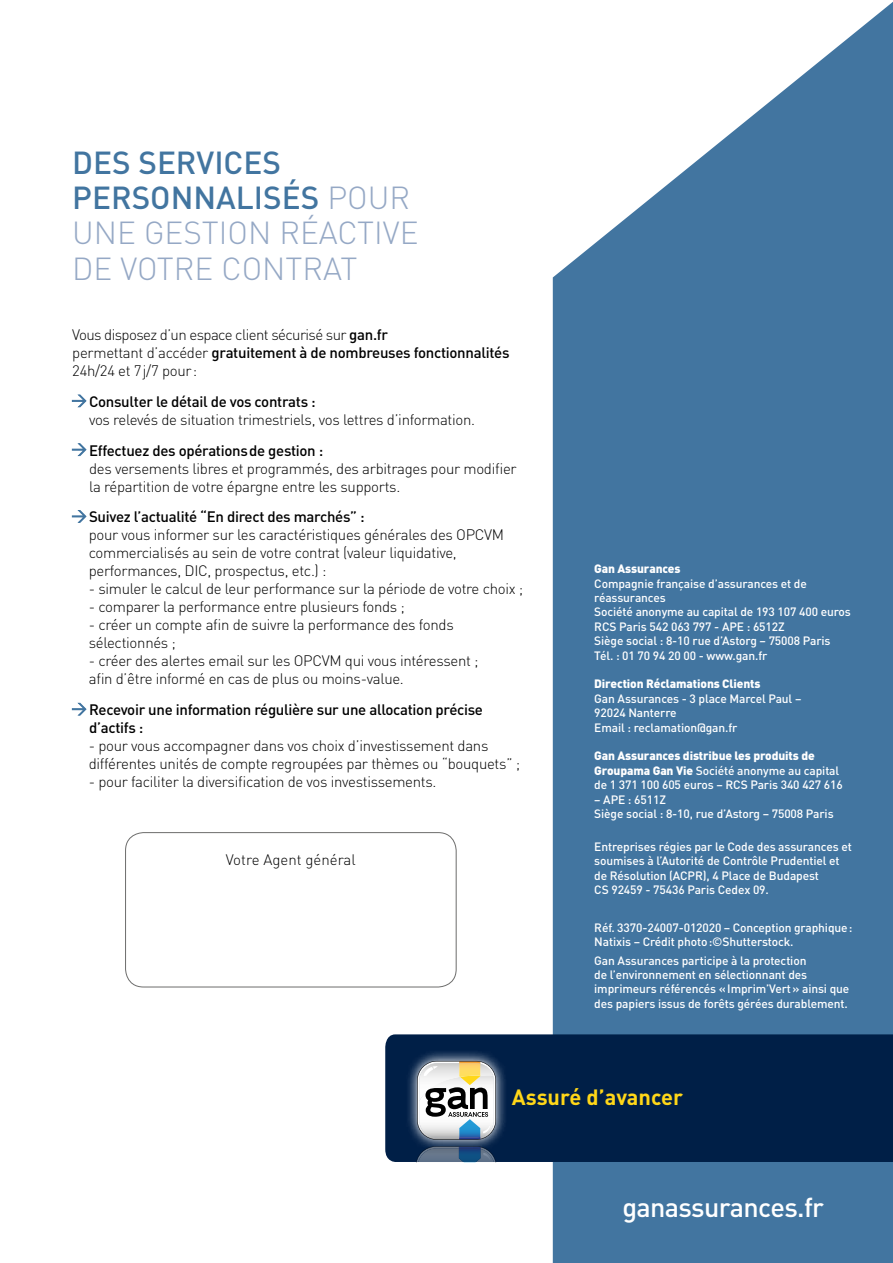
<style>
.page{position:relative;width:893px;height:1263px;background:#fff}
.page>*{position:absolute;margin:0;border:0;box-sizing:border-box;transform-origin:0 0}
.t1{font:300 31.5px/35.2px "DINOT";color:#95a8c5}
.t2{font:500 27px "DINOT";letter-spacing:-.025em;color:#fff}
.t3{font:700 21.9px "DINOT";color:#ffd718}
.t4{font:300 15px/18px "DINOT";letter-spacing:-.02em;color:#000}
.t5{font:500 15px/18px "DINOT";letter-spacing:-.02em;color:#000}
.t6{font:300 15px/18px "DINOT";letter-spacing:-.04em;color:#000}
.t7{font:300 15px "DINOT";color:#000}
.t8{font:500 12px/14.4px "DINOT";letter-spacing:-.01em;color:#fff}
.t9{font:900 12px "DINOT";letter-spacing:-.01em;color:#fff}
.s1{font-weight:500;color:#4275a0}
.s2{font-weight:500}
.s3{font-weight:900}
</style>
<div class="page">
<svg style="left:553px;top:2px;width:340px;height:1261px;background:#5985ab"></svg>
<div style="left:385px;top:1034px;width:508px;height:128px;background:#001f47"></div>
<div style="left:125px;top:832px;width:331px;height:155px;border:1px solid #6d6d6c;border-radius:18px"></div>
<svg style="left:72px;top:395px;width:14px;height:12px"></svg>
<svg style="left:72px;top:444px;width:14px;height:12px"></svg>
<svg style="left:72px;top:510px;width:14px;height:12px"></svg>
<svg style="left:72px;top:703px;width:14px;height:12px"></svg>
<svg style="left:415px;top:1151px;width:82px;height:12px"></svg>
<svg style="left:406px;top:1050px;width:101px;height:101px;background:#253f61"></svg>
<svg style="left:417px;top:1061px;width:79px;height:79px"></svg>
<img style="left:459px;top:1063px;width:21px;height:14px">
<h1 class="t1" style="left:72px;top:144px;width:348px"><span class="s1">DES SERVICES<br>PERSONNALISÉS</span> POUR<br>UNE GESTION RÉACTIVE<br>DE VOTRE CONTRAT</h1>
<p class="t6" style="left:72px;top:325px;width:439px">Vous disposez d’un espace client sécurisé sur <span class="s2">gan.fr<br></span>permettant d’accéder <span class="s2">gratuitement à de nombreuses fonctionnalités<br></span>24h/24 et 7j/7 pour:</p>
<p class="t5" style="left:89px;top:392px;width:228px">Consulter le détail de vos contrats :</p>
<p class="t4" style="left:89px;top:410px;width:388px">vos relevés de situation trimestriels, vos lettres d’information.</p>
<p class="t5" style="left:89px;top:441px;width:236px">Effectuez des opérationsde gestion :</p>
<p class="t4" style="left:89px;top:459px;width:429px">des versements libres et programmés, des arbitrages pour modifier la répartition de votre épargne entre les supports.</p>
<p class="t5" style="left:89px;top:507px;width:277px">Suivez l’actualité “En direct des marchés” :</p>
<p class="t4" style="left:89px;top:525px;width:417px">pour vous informer sur les caractéristiques générales des OPCVM commercialisés au sein de votre contrat (valeur liquidative, performances, DIC, prospectus, etc.) :</p>
<p class="t4" style="left:89px;top:579px;width:436px">- simuler le calcul de leur performance sur la période de votre choix ;</p>
<p class="t4" style="left:89px;top:597px;width:318px">- comparer la performance entre plusieurs fonds ;</p>
<p class="t4" style="left:89px;top:615px;width:367px">- créer un compte afin de suivre la performance des fonds sélectionnés ;</p>
<p class="t4" style="left:89px;top:651px;width:391px">- créer des alertes email sur les OPCVM qui vous intéressent ; afin d’être informé en cas de plus ou moins-value.</p>
<p class="t5" style="left:89px;top:700px;width:396px">Recevoir une information régulière sur une allocation précise d’actifs :</p>
<p class="t4" style="left:89px;top:736px;width:433px">- pour vous accompagner dans vos choix d’investissement dans différentes unités de compte regroupées par thèmes ou “bouquets” ;</p>
<p class="t4" style="left:89px;top:772px;width:349px">- pour faciliter la diversification de vos investissements.</p>
<p class="t7" style="left:226px;top:850px;width:131px">Votre Agent général</p>
<p class="t9" style="left:594px;top:561px;width:88px">Gan Assurances</p>
<p class="t8" style="left:594px;top:575px;width:258px">Compagnie française d’assurances et de réassurances<br>Société anonyme au capital de 193 107 400 euros RCS Paris 542 063 797 - APE : 6512Z<br>Siège social : 8-10 rue d’Astorg – 75008 Paris Tél. : 01 70 94 20 00 - www.gan.fr</p>
<p class="t9" style="left:594px;top:676px;width:168px">Direction Réclamations Clients</p>
<p class="t8" style="left:594px;top:691px;width:209px">Gan Assurances - 3 place Marcel Paul –<br>92024 Nanterre<br>Email : reclamation@gan.fr</p>
<p class="t8" style="left:594px;top:748px;width:250px"><span class="s3">Gan Assurances distribue les produits de<br>Groupama Gan Vie</span> Société anonyme au capital de 1 371 100 605 euros – RCS Paris 340 427 616</p>
<p class="t8" style="left:594px;top:791px;width:241px">– APE : 6511Z<br>Siège social : 8-10, rue d’Astorg – 75008 Paris</p>
<p class="t8" style="left:594px;top:839px;width:259px">Entreprises régies par le Code des assurances et soumises à l’Autorité de Contrôle Prudentiel et de Résolution (ACPR), 4 Place de Budapest<br>CS 92459 - 75436 Paris Cedex 09.</p>
<p class="t8" style="left:594px;top:919px;width:260px">Réf. 3370-24007-012020 – Conception graphique:<br>Natixis – Crédit photo:©Shutterstock.</p>
<p class="t8" style="left:594px;top:952px;width:257px">Gan Assurances participe à la protection<br>de l’environnement en sélectionnant des imprimeurs référencés «Imprim’Vert» ainsi que des papiers issus de forêts gérées durablement.</p>
<h3 class="t3" style="left:512px;top:1083px;width:173px">Assuré d’avancer</h3>
<h2 class="t2" style="left:622px;top:1189px;width:203px">ganassurances.fr</h2>
</div>
